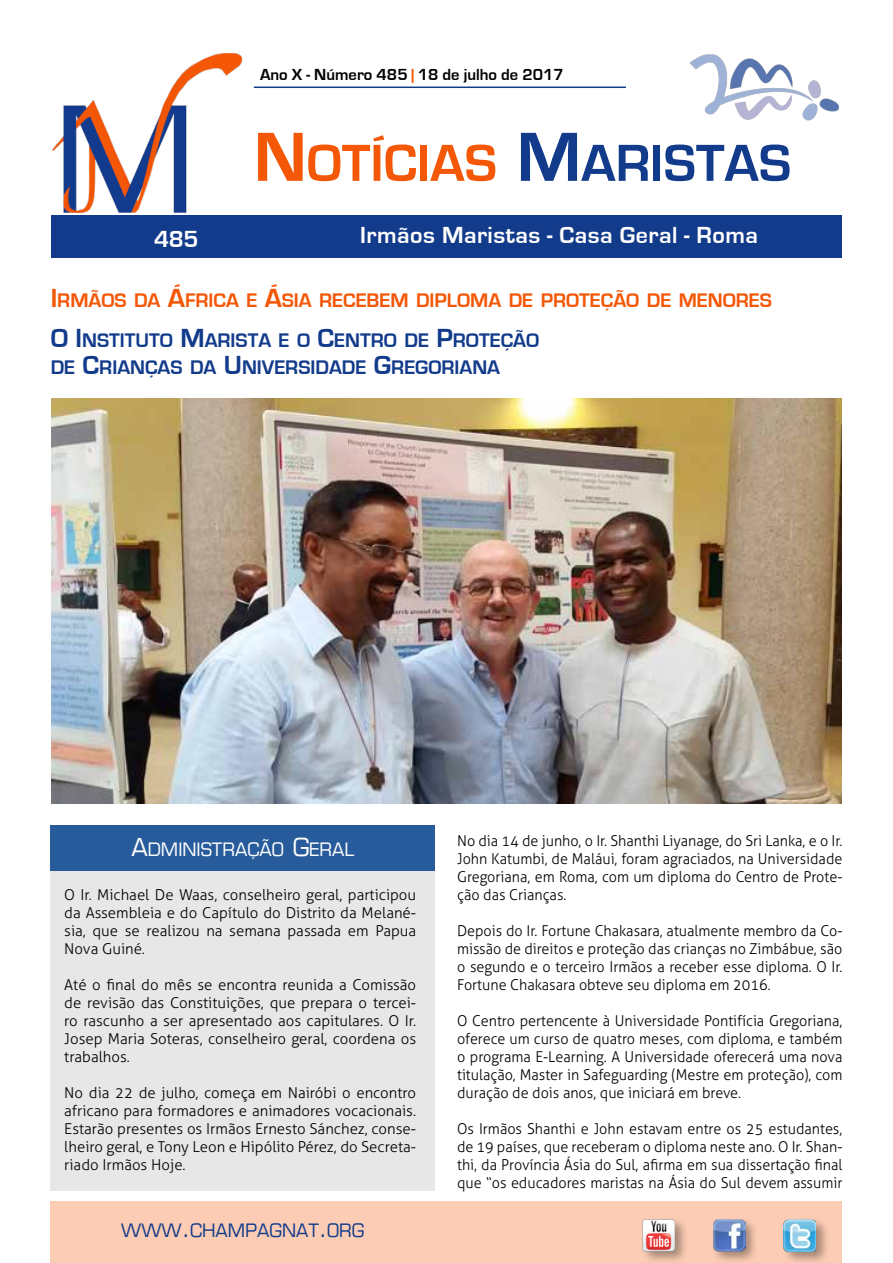
<style>
.page{position:relative;width:893px;height:1263px;background:#fff}
.page>*{position:absolute;margin:0;border:0;box-sizing:border-box;transform-origin:0 0}
.t1{font:700 54px "Eurostile";color:#f45706}
.t2{font:700 24px "Eurostile";letter-spacing:.02em;color:#fff}
.t3{font:700 20.25px/39.8px "Eurostile";color:#f45706}
.t4{font:700 20.25px "Eurostile";color:#123b8b}
.t5{font:18px "Eurostile";color:#123b8b}
.t6{font:18px "Eurostile";color:#fff}
.t7{font:700 16.5px "Eurostile";color:#000}
.t8{font:300 15px/18px "Aller";color:#000;text-align:justify;scale:.96 1}
.t9{font:300 15px/18px "Aller";color:#000;text-align:justify}
.s1{color:#f45706}
.s2{font-size:72px}
.s3{font-size:72px;color:#123b8b}
.s4{color:#123b8b}
.s5{font-size:27px}
.s6{font-size:27px;color:#123b8b}
.s7{font-size:24px}
</style>
<div class="page">
<div style="left:51px;top:215px;width:791px;height:43px;background:#123b8b"></div>
<div style="left:50px;top:1201px;width:792px;height:62px;background:#fccdb4"></div>
<div style="left:711px;top:1217px;width:48px;height:46px;background:#000;opacity:.35"></div>
<img style="left:713px;top:1219px;width:32px;height:32px">
<div style="left:781px;top:1217px;width:49px;height:46px;background:#000;opacity:.35"></div>
<img style="left:784px;top:1219px;width:32px;height:32px">
<hr style="left:254px;top:87px;width:372px;height:1px;background:#123b8b">
<div style="left:641px;top:1217px;width:47px;height:46px;background:#000;opacity:.35"></div>
<img style="left:642px;top:1219px;width:33px;height:32px">
<img style="left:52px;top:53px;width:191px;height:160px">
<img style="left:690px;top:54px;width:149px;height:67px">
<div style="left:51px;top:825px;width:384px;height:366px;background:#e7e7e7"></div>
<div style="left:51px;top:825px;width:384px;height:46px;background:#275b9b"></div>
<img style="left:51px;top:399px;width:791px;height:405px">
<p class="t7" style="left:260px;top:66px;width:305px">Ano X - Número 485 <span class="s1">|</span> 18 de julho de 2017</p>
<h1 class="t1" style="left:254px;top:134px;width:539px"><span class="s2">N</span>OTÍCIAS <span class="s3">M</span><span class="s4">ARISTAS</span></h1>
<h2 class="t2" style="left:154px;top:226px;width:46px">485</h2>
<h2 class="t2" style="left:360px;top:222px;width:399px">Irmãos Maristas - Casa Geral - Roma</h2>
<h3 class="t3" style="left:51px;top:281px;width:723px"><span class="s5">I</span> RMÃOS DA <span class="s5">Á</span>FRICA E <span class="s5">Á</span>SIA RECEBEM DIPLOMA DE PROTEÇÃO DE MENORES<br><span class="s6">O I</span> <span class="s4">NSTITUTO</span> <span class="s6">M</span><span class="s4">ARISTA E O</span> <span class="s6">C</span><span class="s4">ENTRO DE</span> <span class="s6">P</span><span class="s4">ROTEÇÃO</span></h3>
<h3 class="t4" style="left:51px;top:356px;width:451px">DE <span class="s5">C</span>RIANÇAS DA <span class="s5">U</span> NIVERSIDADE <span class="s5">G</span>REGORIANA</h3>
<p class="t6" style="left:131px;top:838px;width:225px"><span class="s7">A</span>DMINISTRAÇÃO <span class="s7">G</span>ERAL</p>
<p class="t9" style="left:64px;top:886px;width:353px">O Ir. Michael De Waas, conselheiro geral, participou da Assembleia e do Capítulo do Distrito da Melané&shy;sia, que se realizou na semana passada em Papua Nova Guiné.</p>
<p class="t9" style="left:64px;top:976px;width:353px">Até o final do mês se encontra reunida a Comissão de revisão das Constituições, que prepara o tercei&shy;ro rascunho a ser apresentado aos capitulares. O Ir.<br>Josep Maria Soteras, conselheiro geral, coordena os trabalhos.</p>
<p class="t9" style="left:64px;top:1084px;width:353px">No dia 22 de julho, começa em Nairóbi o encontro africano para formadores e animadores vocacionais.<br>Estarão presentes os Irmãos Ernesto Sánchez, conse&shy;lheiro geral, e Tony Leon e Hipólito Pérez, do Secreta&shy;riado Irmãos Hoje.</p>
<p class="t5" style="left:121px;top:1219px;width:245px">WWW<span class="s7">.</span>CHAMPAGNAT<span class="s7">.</span>ORG</p>
<p class="t8" style="left:457px;top:832px;width:403px">No dia 14 de junho, o Ir. Shanthi Liyanage, do Sri Lanka, e o Ir.<br>John Katumbi, de Maláui, foram agraciados, na Universidade Gregoriana, em Roma, com um diploma do Centro de Prote&shy;ção das Crianças.</p>
<p class="t8" style="left:457px;top:922px;width:403px">Depois do Ir. Fortune Chakasara, atualmente membro da Co&shy;missão de direitos e proteção das crianças no Zimbábue, são o segundo e o terceiro Irmãos a receber esse diploma. O Ir.<br>Fortune Chakasara obteve seu diploma em 2016.</p>
<p class="t8" style="left:457px;top:1012px;width:403px">O Centro pertencente à Universidade Pontifícia Gregoriana, oferece um curso de quatro meses, com diploma, e também o programa E-Learning. A Universidade oferecerá uma nova titulação, Master in Safeguarding (Mestre em proteção), com duração de dois anos, que iniciará em breve.</p>
<p class="t8" style="left:457px;top:1120px;width:403px">Os Irmãos Shanthi e John estavam entre os 25 estudantes, de 19 países, que receberam o diploma neste ano. O Ir. Shan&shy;thi, da Província Ásia do Sul, afirma em sua dissertação final que “os educadores maristas na Ásia do Sul devem assumir</p>
</div>
